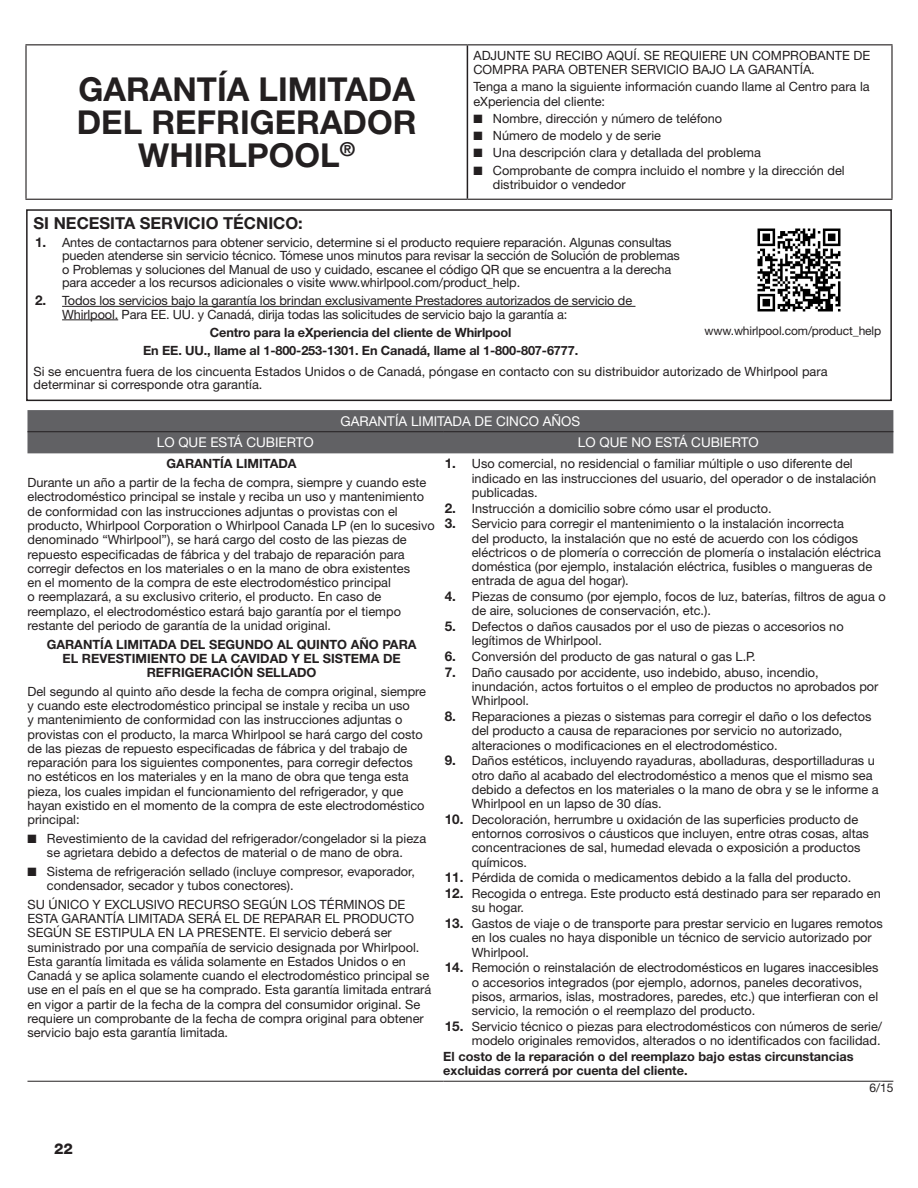
<style>
.page{position:relative;width:918px;height:1188px;background:#fff}
.page>*{position:absolute;margin:0;border:0;box-sizing:border-box;transform-origin:0 0}
.t1{font:700 33px/33px "Helvetica Neue LT Std";color:#231f20;text-align:center}
.t2{font:700 16.5px "Helvetica Neue LT Std";color:#231f20}
.t3{font:800 15px "Helvetica Neue LT Std";color:#231f20}
.t4{font:13.5px "Helvetica Neue LT Std";color:#fff}
.t5{font:12.75px/14.2px "Helvetica Neue LT Std";color:#231f20}
.t6{font:700 12.75px/14.2px "Helvetica Neue LT Std";color:#231f20;text-align:center}
.t7{font:12px "Helvetica Neue LT Std";letter-spacing:-.01em;color:#231f20}
.s1{font-weight:700;font-size:13.5px}
</style>
<div class="page">
<hr style="left:467px;top:45px;width:1px;height:154px;background:#231f20">
<hr style="left:25px;top:44px;width:442px;height:1px;background:#231f20">
<hr style="left:25px;top:45px;width:2px;height:154px;background:#231f20">
<hr style="left:467px;top:44px;width:426px;height:1px;background:#231f20">
<hr style="left:891px;top:45px;width:2px;height:154px;background:#231f20">
<hr style="left:25px;top:199px;width:442px;height:1px;background:#231f20">
<hr style="left:467px;top:199px;width:426px;height:1px;background:#231f20">
<hr style="left:62px;top:306px;width:573px;height:1px;background:#231f20">
<hr style="left:62px;top:320px;width:56px;height:1px;background:#231f20">
<div style="left:26px;top:209px;width:866px;height:192px;border:2px solid #231f20"></div>
<img style="left:757px;top:228px;width:84px;height:84px">
<div style="left:27px;top:410px;width:866px;height:43px;background:#616164"></div>
<hr style="left:27px;top:431px;width:416px;height:1px;background:#231f20">
<hr style="left:443px;top:431px;width:450px;height:1px;background:#231f20">
<hr style="left:27px;top:1081px;width:416px;height:1px;background:#231f20">
<hr style="left:443px;top:1081px;width:450px;height:1px;background:#231f20">
<svg style="left:867px;top:1080px;width:27px;height:2px"></svg>
<h1 class="t1" style="left:77px;top:72px;width:341px">GARANTÍA LIMITADA<br>DEL REFRIGERADOR<br>WHIRLPOOL<sup>®</sup></h1>
<p class="t5" style="left:473px;top:48px;width:398px">ADJUNTE SU RECIBO AQUÍ. SE REQUIERE UN COMPROBANTE DE<br>COMPRA PARA OBTENER SERVICIO BAJO LA GARANTÍA.</p>
<p class="t5" style="left:473px;top:80px;width:398px">Tenga a mano la siguiente información cuando llame al Centro para la eXperiencia del cliente:</p>
<p class="t5" style="left:473px;top:111px;width:250px">■ Nombre, dirección y número de teléfono</p>
<p class="t5" style="left:473px;top:128px;width:189px">■ Número de modelo y de serie</p>
<p class="t5" style="left:473px;top:146px;width:289px">■ Una descripción clara y detallada del problema</p>
<p class="t5" style="left:493px;top:163px;width:353px;text-indent:-20px">■ Comprobante de compra incluido el nombre y la dirección del distribuidor o vendedor</p>
<p class="t2" style="left:34px;top:212px;width:271px">SI NECESITA SERVICIO TÉCNICO:</p>
<p class="t5" style="left:62px;top:235px;width:619px;line-height:13.5px;text-indent:-27px"><span class="s1">1.</span> Antes de contactarnos para obtener servicio, determine si el producto requiere reparación. Algunas consultas pueden atenderse sin servicio técnico. Tómese unos minutos para revisar la sección de Solución de problemas o Problemas y soluciones del Manual de uso y cuidado, escanee el código QR que se encuentra a la derecha para acceder a los recursos adicionales o visite www.whirlpool.com/product_help.</p>
<p class="t5" style="left:62px;top:294px;width:572px;line-height:13.5px;text-indent:-27px"><span class="s1">2.</span> Todos los servicios bajo la garantía los brindan exclusivamente Prestadores autorizados de servicio de<br>Whirlpool. Para EE. UU. y Canadá, dirija todas las solicitudes de servicio bajo la garantía a:</p>
<p class="t6" style="left:143px;top:323px;width:437px;line-height:18px">Centro para la eXperiencia del cliente de Whirlpool<br>En EE. UU., llame al 1-800-253-1301. En Canadá, llame al 1-800-807-6777.</p>
<p class="t7" style="left:705px;top:323px;width:178px">www.whirlpool.com/product_help</p>
<p class="t5" style="left:34px;top:364px;width:795px;line-height:13.5px">Si se encuentra fuera de los cincuenta Estados Unidos o de Canadá, póngase en contacto con su distribuidor autorizado de Whirlpool para determinar si corresponde otra garantía.</p>
<p class="t4" style="left:341px;top:413px;width:241px">GARANTÍA LIMITADA DE CINCO AÑOS</p>
<p class="t4" style="left:157px;top:435px;width:159px">LO QUE ESTÁ CUBIERTO</p>
<p class="t4" style="left:578px;top:435px;width:182px">LO QUE NO ESTÁ CUBIERTO</p>
<p class="t6" style="left:167px;top:457px;width:132px">GARANTÍA LIMITADA</p>
<p class="t5" style="left:27px;top:475px;width:409px">Durante un año a partir de la fecha de compra, siempre y cuando este electrodoméstico principal se instale y reciba un uso y mantenimiento de conformidad con las instrucciones adjuntas o provistas con el producto, Whirlpool Corporation o Whirlpool Canada LP (en lo sucesivo denominado “Whirlpool”), se hará cargo del costo de las piezas de repuesto especificadas de fábrica y del trabajo de reparación para corregir defectos en los materiales o en la mano de obra existentes<br>en el momento de la compra de este electrodoméstico principal<br>o reemplazará, a su exclusivo criterio, el producto. En caso de reemplazo, el electrodoméstico estará bajo garantía por el tiempo restante del periodo de garantía de la unidad original.</p>
<p class="t6" style="left:47px;top:637px;width:371px">GARANTÍA LIMITADA DEL SEGUNDO AL QUINTO AÑO PARA<br>EL REVESTIMIENTO DE LA CAVIDAD Y EL SISTEMA DE<br>REFRIGERACIÓN SELLADO</p>
<p class="t5" style="left:27px;top:684px;width:400px">Del segundo al quinto año desde la fecha de compra original, siempre y cuando este electrodoméstico principal se instale y reciba un uso<br>y mantenimiento de conformidad con las instrucciones adjuntas o provistas con el producto, la marca Whirlpool se hará cargo del costo de las piezas de repuesto especificadas de fábrica y del trabajo de reparación para los siguientes componentes, para corregir defectos no estéticos en los materiales y en la mano de obra que tenga esta pieza, los cuales impidan el funcionamiento del refrigerador, y que hayan existido en el momento de la compra de este electrodoméstico principal:</p>
<p class="t5" style="left:27px;top:831px;width:400px;text-align:center">■ Revestimiento de la cavidad del refrigerador/congelador si la pieza se agrietara debido a defectos de material o de mano de obra.</p>
<p class="t5" style="left:47px;top:864px;width:369px;text-indent:-20px">■ Sistema de refrigeración sellado (incluye compresor, evaporador, condensador, secador y tubos conectores).</p>
<p class="t5" style="left:27px;top:897px;width:405px">SU ÚNICO Y EXCLUSIVO RECURSO SEGÚN LOS TÉRMINOS DE ESTA GARANTÍA LIMITADA SERÁ EL DE REPARAR EL PRODUCTO SEGÚN SE ESTIPULA EN LA PRESENTE. El servicio deberá ser suministrado por una compañía de servicio designada por Whirlpool.<br>Esta garantía limitada es válida solamente en Estados Unidos o en Canadá y se aplica solamente cuando el electrodoméstico principal se use en el país en el que se ha comprado. Esta garantía limitada entrará en vigor a partir de la fecha de la compra del consumidor original. Se requiere un comprobante de la fecha de compra original para obtener servicio bajo esta garantía limitada.</p>
<p class="t5" style="left:472px;top:457px;width:406px;text-indent:-27px"><span class="s1">1.</span> Uso comercial, no residencial o familiar múltiple o uso diferente del indicado en las instrucciones del usuario, del operador o de instalación publicadas.</p>
<p class="t5" style="left:445px;top:501px;width:328px"><span class="s1">2.</span> Instrucción a domicilio sobre cómo usar el producto.</p>
<p class="t5" style="left:472px;top:517px;width:411px;text-indent:-27px"><span class="s1">3.</span> Servicio para corregir el mantenimiento o la instalación incorrecta<br>del producto, la instalación que no esté de acuerdo con los códigos eléctricos o de plomería o corrección de plomería o instalación eléctrica doméstica (por ejemplo, instalación eléctrica, fusibles o mangueras de entrada de agua del hogar).</p>
<p class="t5" style="left:472px;top:589px;width:415px;text-indent:-27px"><span class="s1">4.</span> Piezas de consumo (por ejemplo, focos de luz, baterías, filtros de agua o de aire, soluciones de conservación, etc.).</p>
<p class="t5" style="left:472px;top:619px;width:373px;text-indent:-27px"><span class="s1">5.</span> Defectos o daños causados por el uso de piezas o accesorios no legítimos de Whirlpool.</p>
<p class="t5" style="left:445px;top:649px;width:312px"><span class="s1">6.</span> Conversión del producto de gas natural o gas L.P.</p>
<p class="t5" style="left:472px;top:665px;width:408px;text-indent:-27px"><span class="s1">7.</span> Daño causado por accidente, uso indebido, abuso, incendio, inundación, actos fortuitos o el empleo de productos no aprobados por<br>Whirlpool.</p>
<p class="t5" style="left:472px;top:709px;width:401px;text-indent:-27px"><span class="s1">8.</span> Reparaciones a piezas o sistemas para corregir el daño o los defectos del producto a causa de reparaciones por servicio no autorizado, alteraciones o modificaciones en el electrodoméstico.</p>
<p class="t5" style="left:472px;top:754px;width:408px;text-indent:-27px"><span class="s1">9.</span> Daños estéticos, incluyendo rayaduras, abolladuras, desportilladuras u otro daño al acabado del electrodoméstico a menos que el mismo sea debido a defectos en los materiales o la mano de obra y se le informe a Whirlpool en un lapso de 30 días.</p>
<p class="t5" style="left:472px;top:812px;width:399px;text-indent:-27px"><span class="s1">10.</span> Decoloración, herrumbre u oxidación de las superficies producto de entornos corrosivos o cáusticos que incluyen, entre otras cosas, altas concentraciones de sal, humedad elevada o exposición a productos químicos.</p>
<p class="t5" style="left:445px;top:871px;width:408px"><span class="s1">11.</span> Pérdida de comida o medicamentos debido a la falla del producto.</p>
<p class="t5" style="left:472px;top:886px;width:411px;text-indent:-27px"><span class="s1">12.</span> Recogida o entrega. Este producto está destinado para ser reparado en su hogar.</p>
<p class="t5" style="left:472px;top:916px;width:413px;text-indent:-27px"><span class="s1">13.</span> Gastos de viaje o de transporte para prestar servicio en lugares remotos en los cuales no haya disponible un técnico de servicio autorizado por<br>Whirlpool.</p>
<p class="t5" style="left:472px;top:961px;width:408px;text-indent:-27px"><span class="s1">14.</span> Remoción o reinstalación de electrodomésticos en lugares inaccesibles o accesorios integrados (por ejemplo, adornos, paneles decorativos, pisos, armarios, islas, mostradores, paredes, etc.) que interfieran con el servicio, la remoción o el reemplazo del producto.</p>
<p class="t5" style="left:445px;top:1019px;width:439px;text-align:right"><span class="s1">15.</span> Servicio técnico o piezas para electrodomésticos con números de serie/ modelo originales removidos, alterados o no identificados con facilidad.</p>
<p class="t6" style="left:443px;top:1049px;width:412px;text-align:left">El costo de la reparación o del reemplazo bajo estas circunstancias excluidas correrá por cuenta del cliente.</p>
<p class="t7" style="left:869px;top:1081px;width:26px">6/15</p>
<p class="t3" style="left:54px;top:1139px;width:20px">22</p>
</div>
